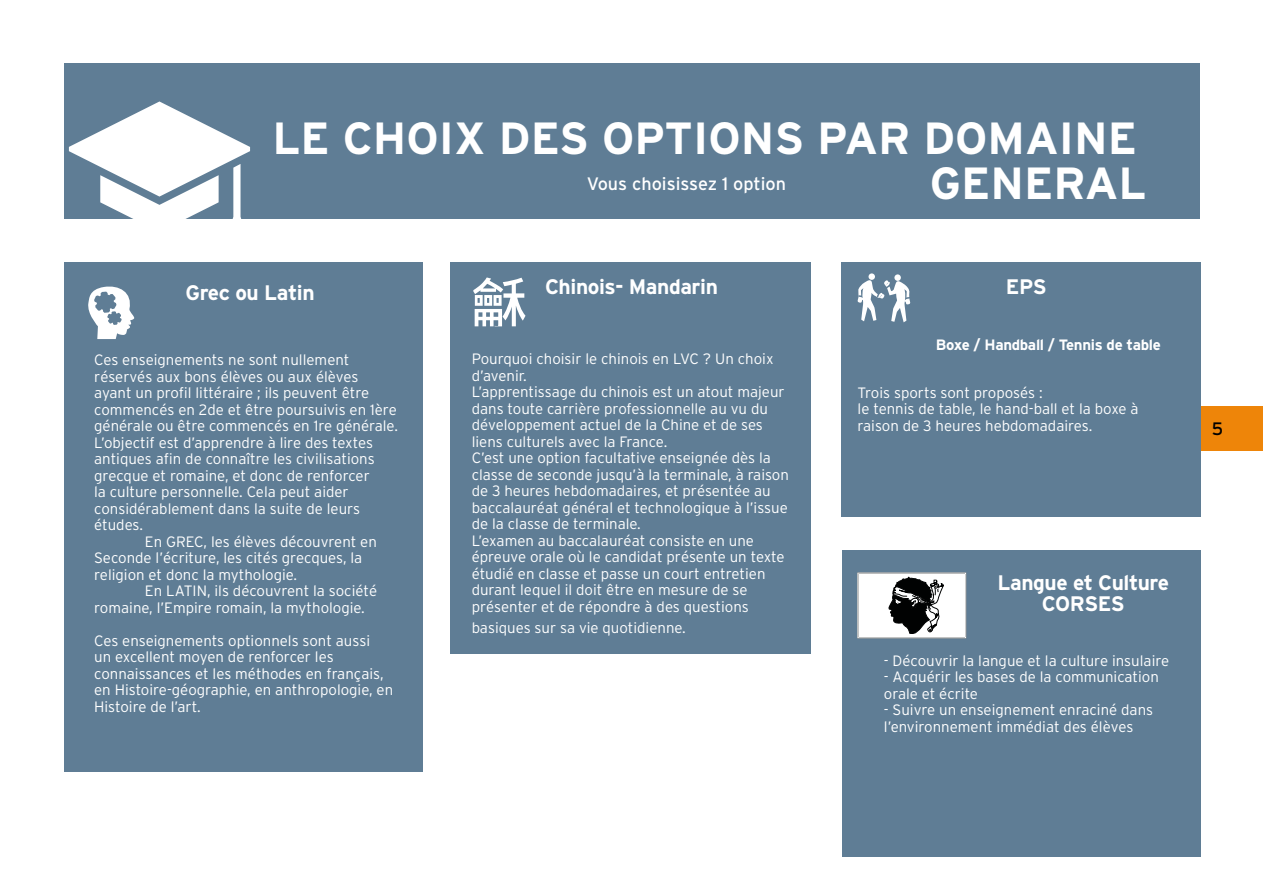
<style>
.page{position:relative;width:1263px;height:893px;background:#fff}
.page>*{position:absolute;margin:0;border:0;box-sizing:border-box;transform-origin:0 0}
.t1{font:700 45px "Interstate";color:#fff}
.t2{font:700 21px/21px "Interstate";letter-spacing:-.02em;color:#fff;text-align:center}
.t3{font:18px "Interstate";color:#fff}
.t4{font:18px "Interstate";color:#000}
.t5{font:300 15px/16.5px "Interstate";color:#fff}
.t6{font:700 15px "Interstate";letter-spacing:-.02em;color:#fff}
</style>
<div class="page">
<div style="left:1196px;top:406px;width:67px;height:45px;background:#ee8509"></div>
<div style="left:450px;top:262px;width:361px;height:392px;background:#5f7d95"></div>
<div style="left:64px;top:262px;width:358px;height:510px;background:#5f7d95"></div>
<svg style="left:88px;top:286px;width:47px;height:53px"></svg>
<div style="left:842px;top:550px;width:358px;height:307px;background:#5f7d95"></div>
<div style="left:840px;top:262px;width:360px;height:255px;background:#5f7d95"></div>
<div style="left:64px;top:64px;width:1135px;height:155px;background:#5f7d95"></div>
<svg style="left:69px;top:101px;width:181px;height:118px"></svg>
<div style="left:858px;top:573px;width:108px;height:65px;background:#fff"></div>
<svg style="left:888px;top:576px;width:56px;height:58px"></svg>
<div style="left:858px;top:573px;width:108px;height:65px;border:1px solid #fff"></div>
<svg style="left:473px;top:277px;width:52px;height:49px"></svg>
<div style="left:894px;top:274px;width:7px;height:7px;background:#fff;border-radius:50%"></div>
<div style="left:868px;top:273px;width:7px;height:7px;background:#fff;border-radius:50%"></div>
<svg style="left:858px;top:278px;width:53px;height:45px"></svg>
<h1 class="t1" style="left:273px;top:111px;width:866px">LE CHOIX DES OPTIONS PAR DOMAINE</h1>
<p class="t3" style="left:587px;top:173px;width:201px">Vous choisissez 1 option</p>
<h1 class="t1" style="left:930px;top:156px;width:218px">GENERAL</h1>
<h2 class="t2" style="left:185px;top:282px;width:131px">Grec ou Latin</h2>
<h2 class="t2" style="left:545px;top:276px;width:174px">Chinois- Mandarin</h2>
<p class="t5" style="left:94px;top:352px;width:305px">Ces enseignements ne sont nullement réservés aux bons élèves ou aux élèves ayant un profil littéraire ; ils peuvent être commencés en 2de et être poursuivis en 1ère générale ou être commencés en 1re générale.<br>L’objectif est d’apprendre à lire des textes antiques afin de connaître les civilisations grecque et romaine, et donc de renforcer<br>la culture personnelle. Cela peut aider considérablement dans la suite de leurs études.</p>
<p class="t5" style="left:94px;top:533px;width:284px;text-indent:51px">En GREC, les élèves découvrent en<br>Seconde l’écriture, les cités grecques, la religion et donc la mythologie.</p>
<p class="t5" style="left:94px;top:583px;width:285px;text-indent:51px">En LATIN, ils découvrent la société romaine, l’Empire romain, la mythologie.</p>
<p class="t5" style="left:94px;top:632px;width:300px">Ces enseignements optionnels sont aussi<br>un excellent moyen de renforcer les connaissances et les méthodes en français, en Histoire-géographie, en anthropologie, en Histoire de l’art.</p>
<p class="t5" style="left:472px;top:350px;width:319px">Pourquoi choisir le chinois en LVC ? Un choix d’avenir.<br>L’apprentissage du chinois est un atout majeur dans toute carrière professionnelle au vu du développement actuel de la Chine et de ses liens culturels avec la France.<br>C’est une option facultative enseignée dès la classe de seconde jusqu’à la terminale, à raison de 3 heures hebdomadaires, et présentée au baccalauréat général et technologique à l’issue de la classe de terminale.<br>L’examen au baccalauréat consiste en une épreuve orale où le candidat présente un texte étudié en classe et passe un court entretien durant lequel il doit être en mesure de se présenter et de répondre à des questions</p>
<p class="t5" style="left:472px;top:619px;width:216px">basiques sur sa vie quotidienne.</p>
<h2 class="t2" style="left:1006px;top:276px;width:42px">EPS</h2>
<p class="t6" style="left:936px;top:335px;width:226px">Boxe / Handball / Tennis de table</p>
<p class="t5" style="left:858px;top:384px;width:283px">Trois sports sont proposés :<br>le tennis de table, le hand-ball et la boxe à raison de 3 heures hebdomadaires.</p>
<h2 class="t2" style="left:997px;top:572px;width:173px">Langue et Culture<br>CORSES</h2>
<p class="t5" style="left:884px;top:652px;width:287px">- Découvrir la langue et la culture insulaire</p>
<p class="t5" style="left:884px;top:668px;width:277px">- Acquérir les bases de la communication orale et écrite</p>
<p class="t5" style="left:884px;top:701px;width:271px">- Suivre un enseignement enraciné dans l’environnement immédiat des élèves</p>
<p class="t4" style="left:1212px;top:418px;width:13px">5</p>
</div>
